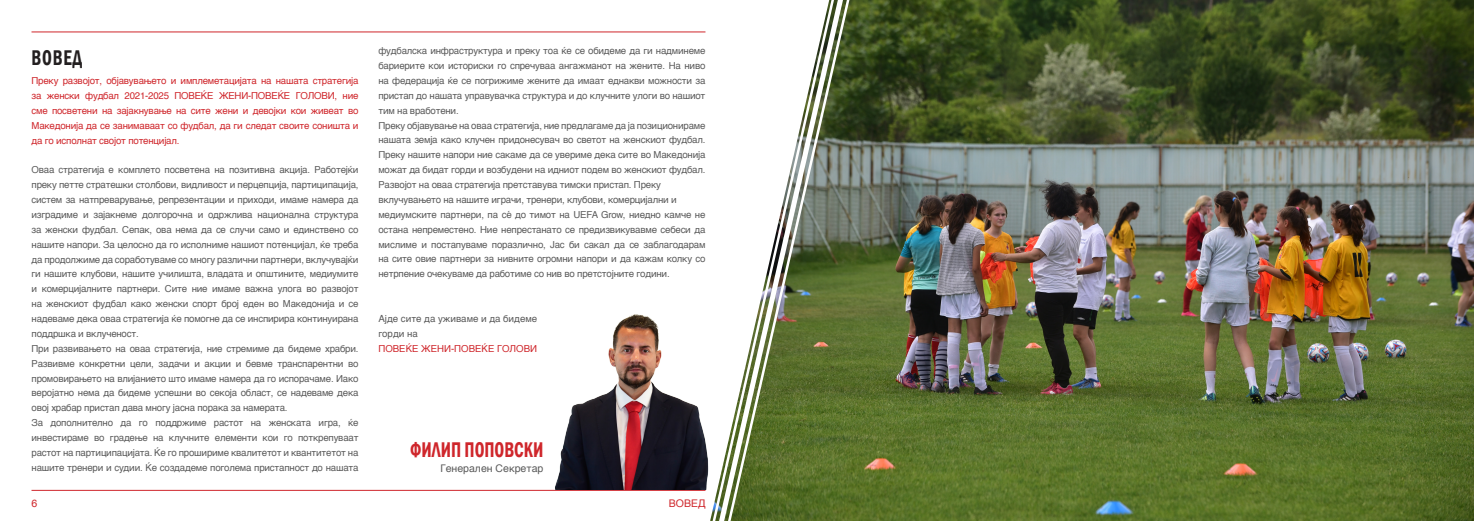
<style>
.page{position:relative;width:1474px;height:521px;background:#fff}
.page>*{position:absolute;margin:0;border:0;box-sizing:border-box;transform-origin:0 0}
.t1{font:600 condensed 21.88px "Franklin Gothic";color:#cf262b;scale:.8 1}
.t2{font:600 condensed 21.88px "Franklin Gothic";letter-spacing:.05em;color:#231f20;scale:.8 1}
.t3{font:10.5px "Helvetica";color:#5a5a5a}
.t4{font:10.5px "Helvetica";color:#cf262b}
.t5{font:9.62px/14.9px "Helvetica";letter-spacing:-.02em;color:#5a5a5a}
.t6{font:9.62px/14.9px "Helvetica";letter-spacing:-.02em;color:#cf262b;text-align:justify}
.t7{font:9.62px/14.9px "Helvetica";color:#5a5a5a}
.t8{font:9.62px "Helvetica";color:#cf262b}
</style>
<div class="page">
<hr style="left:32px;top:32px;width:673px;height:1px;background:#cf262b">
<hr style="left:32px;top:490px;width:673px;height:1px;background:#cf262b">
<img style="left:553px;top:314px;width:155px;height:176px">
<img style="left:853px;top:0;width:620px;height:521px">
<svg style="left:723px;top:0;width:130px;height:521px"></svg>
<h1 class="t2" style="left:32px;top:43px;width:65px">ВОВЕД</h1>
<p class="t6" style="left:32px;top:74px;width:328px">Преку развојот, објавувањето и имплеметацијата на нашата стратегија за женски фудбал 2021-2025 ПОВЕЌЕ ЖЕНИ-ПОВЕЌЕ ГОЛОВИ, ние сме посветени на зајакнување на сите жени и девојки кои живеат во Македонија да се занимаваат со фудбал, да ги следат своите соништа и да го исполнат својот потенцијал.</p>
<p class="t5" style="left:32px;top:163px;width:328px">Оваа стратегија е комплето посветена на позитивна акција. Работејќи преку петте стратешки столбови, видливост и перцепција, партиципација, систем за натпреварување, репрезентации и приходи, имаме намера да изградиме и зајакнеме долгорочна и одржлива национална структура за женски фудбал. Сепак, ова нема да се случи само и единствено со нашите напори. За целосно да го исполниме нашиот потенцијал, ќе треба да продолжиме да соработуваме со многу различни партнери, вклучувајќи ги нашите клубови, нашите училишта, владата и општините, медиумите и комерцијалните партнери. Сите ние имаме важна улога во развојот на женскиот фудбал како женски спорт број еден во Македонија и се надеваме дека оваа стратегија ќе помогне да се инспирира континуирана поддршка и вклученост.<br>При развивањето на оваа стратегија, ние стремиме да бидеме храбри.<br>Развивме конкретни цели, задачи и акции и бевме транспарентни во промовирањето на влијанието што имаме намера да го испорачаме. Иако веројатно нема да бидеме успешни во секоја област, се надеваме дека овој храбар пристап дава многу јасна порака за намерата.<br>За дополнително да го поддржиме растот на женската игра, ќе инвестираме во градење на клучните елементи кои го поткрепуваат растот на партиципацијата. Ќе го прошириме квалитетот и квантитетот на нашите тренери и судии. Ќе создадеме поголема пристапност до нашата</p>
<p class="t5" style="left:378px;top:44px;width:328px">фудбалска инфраструктура и преку тоа ќе се обидеме да ги надминеме бариерите кои историски го спречуваа ангажманот на жените. На ниво на федерација ќе се погрижиме жените да имаат еднакви можности за пристап до нашата управувачка структура и до клучните улоги во нашиот тим на вработени.<br>Преку објавување на оваа стратегија, ние предлагаме да ја позиционираме нашата земја како клучен придонесувач во светот на женскиот фудбал.<br>Преку нашите напори ние сакаме да се увериме дека сите во Македонија можат да бидат горди и возбудени на идниот подем во женскиот фудбал.<br>Развојот на оваа стратегија претставува тимски пристап. Преку вклучувањето на нашите играчи, тренери, клубови, комерцијални и медиумските партнери, па се́до тимот на UEFA Grow, ниедно камче не остана непреместено. Ние непрестанато се предизвикувавме себеси да мислиме и постапуваме поразлично, Јас би сакал да се заблагодарам на сите овие партнери за нивните огромни напори и да кажам колку со нетрпение очекуваме да работиме со нив во претстојните години.</p>
<p class="t7" style="left:378px;top:311px;width:160px">Ајде сите да уживаме и да бидеме горди на</p>
<p class="t8" style="left:378px;top:341px;width:160px">ПОВЕЌЕ ЖЕНИ-ПОВЕЌЕ ГОЛОВИ</p>
<h1 class="t1" style="left:410px;top:435px;width:168px">ФИЛИП ПОПОВСКИ</h1>
<p class="t3" style="left:440px;top:460px;width:105px">Генерален Секретар</p>
<p class="t4" style="left:32px;top:495px;width:7px">6</p>
<p class="t4" style="left:669px;top:495px;width:38px">ВОВЕД</p>
</div>
